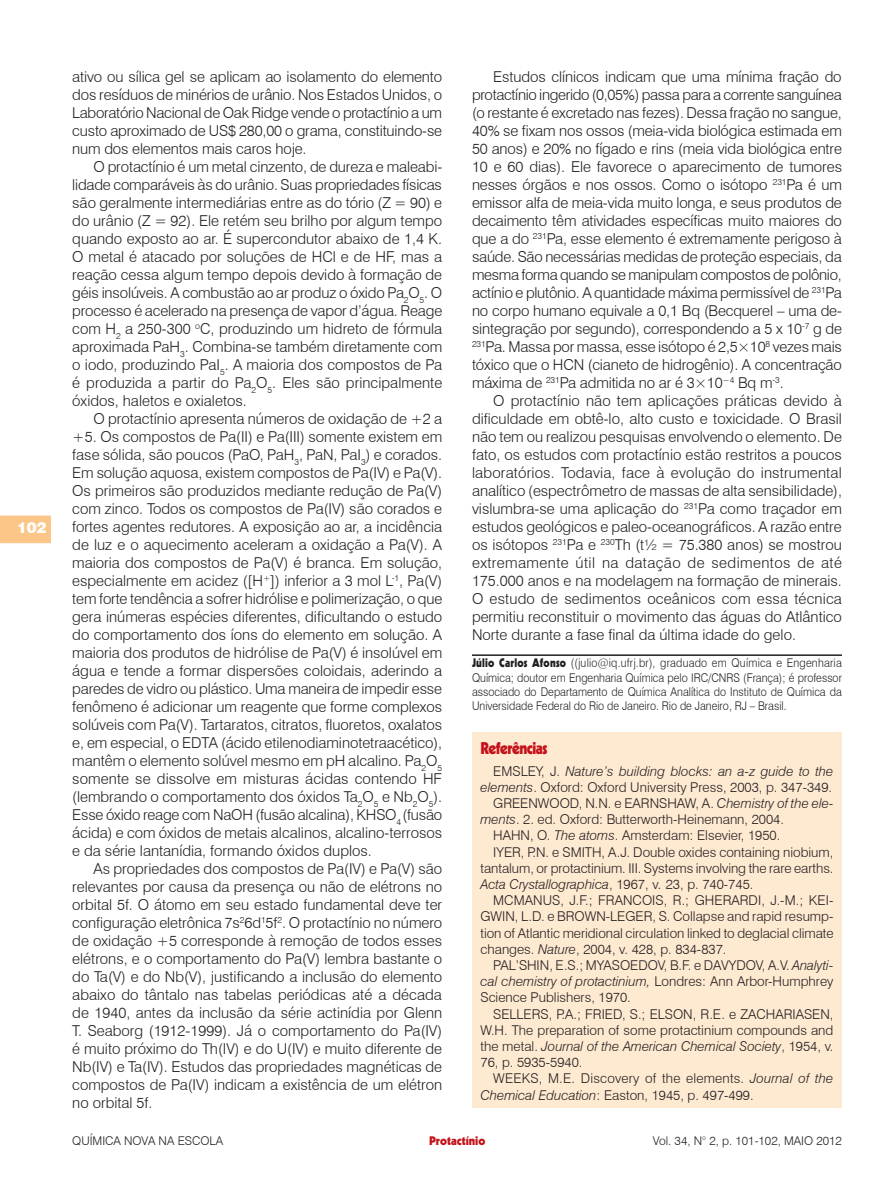
<style>
.page{position:relative;width:893px;height:1191px;background:#fff}
.page>*{position:absolute;margin:0;border:0;box-sizing:border-box;transform-origin:0 0}
.Seção{font:900 16.5px "Kabel";letter-spacing:-.03em;color:#c4121a;scale:.9 1}
.t1{font:300 15px/18px "Swiss 721 BT";color:#231f20;text-align:justify}
.t2{font:900 15px "Swiss 721 BT";color:#fff}
.Bibliografia{font:300 13.5px/16.2px "Swiss 721 BT";color:#231f20;text-align:justify}
.Credito_Autor{font:300 12px/14.4px "Swiss 721 BT";color:#231f20;text-align:justify;scale:.9 1}
.Credito_Autor-2{font:300 12px "Swiss 721 BT";color:#231f20}
.t3{font:900 12px "Kabel";color:#c4121a}
.s1{font-family:"Kabel";font-weight:900}
.s2{font-style:italic}
</style>
<div class="page">
<svg style="left:0;top:515px;width:51px;height:28px"></svg>
<div style="left:472px;top:732px;width:370px;height:376px;background:#fee9d1"></div>
<hr style="left:472px;top:654px;width:370px;height:2px;background:#231f20">
<p class="t2" style="left:17px;top:518px;width:31px">102</p>
<p class="t1" style="left:72px;top:67px;width:371px">ativo ou sílica gel se aplicam ao isolamento do elemento dos resíduos de minérios de urânio. Nos Estados Unidos, o Laboratório Nacional de Oak Ridge vende o protactínio a um custo aproximado de US$ 280,00 o grama, constituindo-se num dos elementos mais caros hoje.</p>
<p class="t1" style="left:72px;top:157px;width:372px;text-indent:21px">O protactínio é um metal cinzento, de dureza e maleabi&shy;lidade comparáveis às do urânio. Suas propriedades físicas são geralmente intermediárias entre as do tório (Z = 90) e do urânio (Z = 92). Ele retém seu brilho por algum tempo quando exposto ao ar. É supercondutor abaixo de 1,4 K.<br>O metal é atacado por soluções de HCl e de HF, mas a reação cessa algum tempo depois devido à formação de géis insolúveis. A combustão ao ar produz o óxido Pa<sub>2</sub>O<sub>5</sub>. O processo é acelerado na presença de vapor d’água. Reage com H<sub>2</sub> a 250-300 <sup>o</sup>C, produzindo um hidreto de fórmula aproximada PaH<sub>3</sub>. Combina-se também diretamente com o iodo, produzindo PaI<sub>5</sub>. A maioria dos compostos de Pa é produzida a partir do Pa<sub>2</sub>O<sub>5</sub>. Eles são principalmente óxidos, haletos e oxialetos.</p>
<p class="t1" style="left:72px;top:409px;width:372px;text-indent:21px">O protactínio apresenta números de oxidação de +2 a +5. Os compostos de Pa(II) e Pa(III) somente existem em fase sólida, são poucos (PaO, PaH<sub>3</sub>, PaN, PaI<sub>3</sub>) e corados.<br>Em solução aquosa, existem compostos de Pa(IV) e Pa(V).<br>Os primeiros são produzidos mediante redução de Pa(V) com zinco. Todos os compostos de Pa(IV) são corados e fortes agentes redutores. A exposição ao ar, a incidência de luz e o aquecimento aceleram a oxidação a Pa(V). A maioria dos compostos de Pa(V) é branca. Em solução, especialmente em acidez ([H<sup>+</sup>]) inferior a 3 mol L<sup>-1</sup>, Pa(V) tem forte tendência a sofrer hidrólise e polimerização, o que gera inúmeras espécies diferentes, dificultando o estudo do comportamento dos íons do elemento em solução. A maioria dos produtos de hidrólise de Pa(V) é insolúvel em água e tende a formar dispersões coloidais, aderindo a paredes de vidro ou plástico. Uma maneira de impedir esse fenômeno é adicionar um reagente que forme complexos solúveis com Pa(V). Tartaratos, citratos, fluoretos, oxalatos e, em especial, o EDTA (ácido etilenodiaminotetraacético), mantêm o elemento solúvel mesmo em pH alcalino. Pa<sub>2</sub>O<sub>5 </sub>somente se dissolve em misturas ácidas contendo HF (lembrando o comportamento dos óxidos Ta<sub>2</sub>O<sub>5</sub> e Nb<sub>2</sub>O<sub>5</sub>).<br>Esse óxido reage com NaOH (fusão alcalina), KHSO<sub>4</sub> (fusão ácida) e com óxidos de metais alcalinos, alcalino-terrosos e da série lantanídia, formando óxidos duplos.</p>
<p class="t1" style="left:72px;top:859px;width:371px;text-indent:21px">As propriedades dos compostos de Pa(IV) e Pa(V) são relevantes por causa da presença ou não de elétrons no orbital 5f. O átomo em seu estado fundamental deve ter configuração eletrônica 7s<sup>2</sup>6d<sup>1</sup>5f<sup>2</sup>. O protactínio no número de oxidação +5 corresponde à remoção de todos esses elétrons, e o comportamento do Pa(V) lembra bastante o do Ta(V) e do Nb(V), justificando a inclusão do elemento abaixo do tântalo nas tabelas periódicas até a década de 1940, antes da inclusão da série actinídia por Glenn T. Seaborg (1912-1999). Já o comportamento do Pa(IV) é muito próximo do Th(IV) e do U(IV) e muito diferente de Nb(IV) e Ta(IV). Estudos das propriedades magnéticas de compostos de Pa(IV) indicam a existência de um elétron no orbital 5f.</p>
<p class="t1" style="left:472px;top:67px;width:372px;text-indent:21px">Estudos clínicos indicam que uma mínima fração do protactínio ingerido (0,05%) passa para a corrente sanguínea (o restante é excretado nas fezes). Dessa fração no sangue, 40% se fixam nos ossos (meia-vida biológica estimada em 50 anos) e 20% no fígado e rins (meia vida biológica entre 10 e 60 dias). Ele favorece o aparecimento de tumores nesses órgãos e nos ossos. Como o isótopo <sup>231</sup>Pa é um emissor alfa de meia-vida muito longa, e seus produtos de decaimento têm atividades específicas muito maiores do que a do <sup>231</sup>Pa, esse elemento é extremamente perigoso à saúde. São necessárias medidas de proteção especiais, da mesma forma quando se manipulam compostos de polônio, actínio e plutônio. A quantidade máxima permissível de <sup>231</sup>Pa no corpo humano equivale a 0,1 Bq (Becquerel – uma de&shy;sintegração por segundo), correspondendo a 5 x 10<sup>-7</sup> g de <sup>231</sup>Pa. Massa por massa, esse isótopo é 2,5×10<sup>8</sup> vezes mais tóxico que o HCN (cianeto de hidrogênio). A concentração máxima de <sup>231</sup>Pa admitida no ar é 3×10<sup>−4</sup> Bq m<sup>-3</sup>.</p>
<p class="t1" style="left:472px;top:391px;width:372px;text-indent:21px">O protactínio não tem aplicações práticas devido à dificuldade em obtê-lo, alto custo e toxicidade. O Brasil não tem ou realizou pesquisas envolvendo o elemento. De fato, os estudos com protactínio estão restritos a poucos laboratórios. Todavia, face à evolução do instrumental analítico (espectrômetro de massas de alta sensibilidade), vislumbra-se uma aplicação do <sup>231</sup>Pa como traçador em estudos geológicos e paleo-oceanográficos. A razão entre os isótopos <sup>231</sup>Pa e <sup>230</sup>Th (t½ = 75.380 anos) se mostrou extremamente útil na datação de sedimentos de até 175.000 anos e na modelagem na formação de minerais.<br>O estudo de sedimentos oceânicos com essa técnica permitiu reconstituir o movimento das águas do Atlântico Norte durante a fase final da última idade do gelo.</p>
<p class="Credito_Autor" style="left:472px;top:655px;width:413px"><span class="s1">Júlio Carlos Afonso</span> ((julio@iq.ufrj.br), graduado em Química e Engenharia Química; doutor em Engenharia Química pelo IRC/CNRS (França); é professor associado do Departamento de Química Analítica do Instituto de Química da Universidade Federal do Rio de Janeiro. Rio de Janeiro, RJ – Brasil.</p>
<p class="Seção" style="left:480px;top:737px;width:76px">Referências</p>
<p class="Bibliografia" style="left:480px;top:762px;width:354px;text-align:right">EMSLEY, J. <span class="s2">Nature’s building blocks: an a-z guide to the elements</span>. Oxford: Oxford University Press, 2003, p. 347-349.</p>
<p class="Bibliografia" style="left:480px;top:795px;width:354px;text-indent:13px">GREENWOOD, N.N. e EARNSHAW, A. <span class="s2">Chemistry of the ele&shy;ments</span>. 2. ed. Oxford: Butterworth-Heinemann, 2004.</p>
<p class="Bibliografia" style="left:493px;top:827px;width:289px">HAHN, O. <span class="s2">The atoms</span>. Amsterdam: Elsevier, 1950.</p>
<p class="Bibliografia" style="left:480px;top:843px;width:355px;text-indent:13px">IYER, P.N. e SMITH, A.J. Double oxides containing niobium, tantalum, or protactinium. III. Systems involving the rare earths.<br><span class="s2">Acta Crystallographica</span>, 1967, v<span class="s2">.</span> 23, p. 740-745.</p>
<p class="Bibliografia" style="left:480px;top:892px;width:355px;text-indent:13px">MCMANUS, J.F.; FRANCOIS, R.; GHERARDI, J.-M.; KEI-GWIN, L.D. e BROWN-LEGER, S. Collapse and rapid resump&shy;tion of Atlantic meridional circulation linked to deglacial climate changes. <span class="s2">Nature</span>, 2004, v. 428, p. 834-837.</p>
<p class="Bibliografia" style="left:480px;top:957px;width:354px;text-indent:13px">PAL’SHIN, E.S.; MYASOEDOV, B.F. e DAVYDOV, A.V. <span class="s2">Analyti&shy;cal chemistry of protactinium,</span> Londres: Ann Arbor-Humphrey Science Publishers, 1970.</p>
<p class="Bibliografia" style="left:480px;top:1005px;width:354px;text-indent:13px">SELLERS, P.A.; FRIED, S.; ELSON, R.E. e ZACHARIASEN, W.H. The preparation of some protactinium compounds and the metal. <span class="s2">Journal of the American Chemical Society</span>, 1954, v.<br>76, p. 5935-5940.</p>
<p class="Bibliografia" style="left:480px;top:1070px;width:354px;text-indent:13px">WEEKS, M.E. Discovery of the elements. <span class="s2">Journal of the<br>Chemical Education</span>: Easton, 1945, p. 497-499.</p>
<p class="Credito_Autor-2" style="left:72px;top:1133px;width:152px">QUÍMICA NOVA NA ESCOLA</p>
<p class="Credito_Autor-2" style="left:653px;top:1133px;width:191px">Vol. 34, N° 2, p. 101-102, MAIO 2012</p>
<p class="t3" style="left:429px;top:1133px;width:58px">Protactínio</p>
</div>
